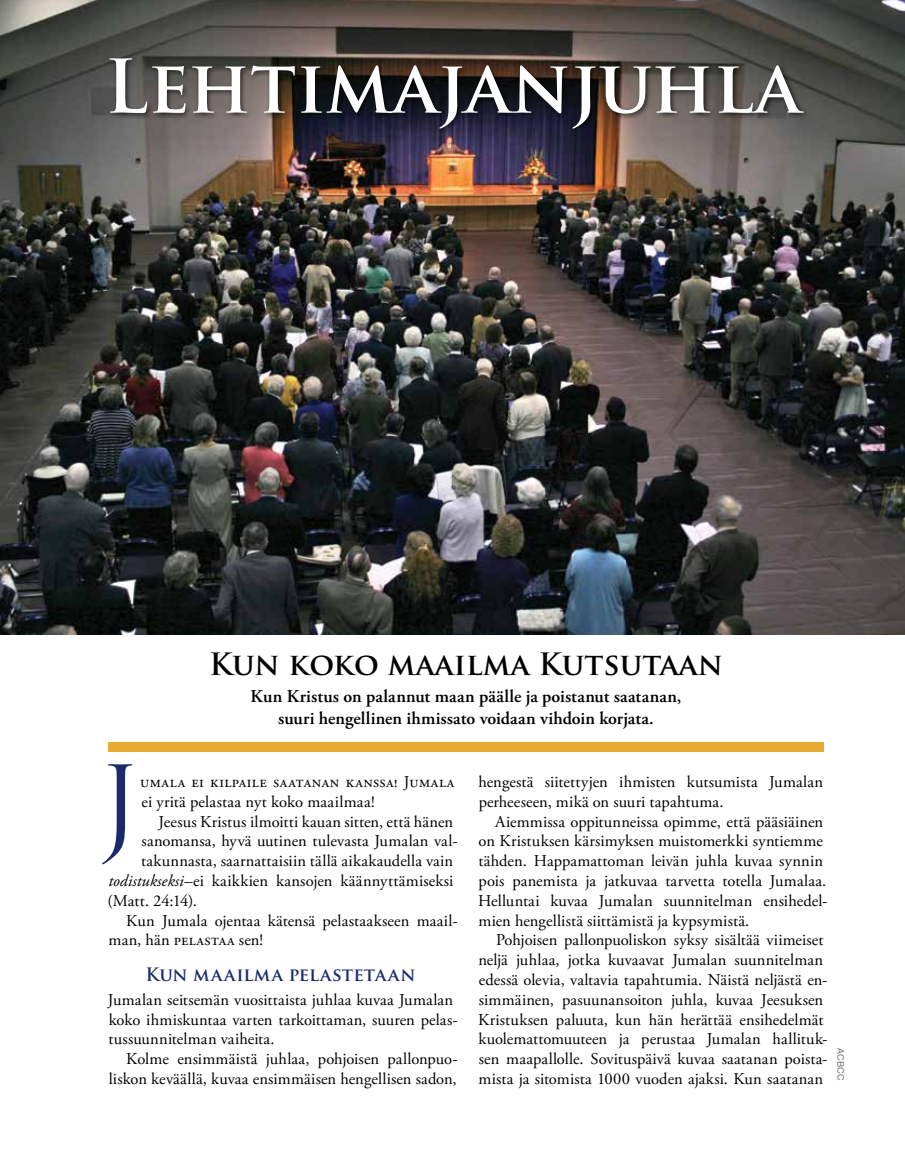
<style>
.page{position:relative;width:905px;height:1175px;background:#fff}
.page>*{position:absolute;margin:0;border:0;box-sizing:border-box;transform-origin:0 0}
.t1{font:99.6px "Trajan Pro";color:#192b6c}
.t2{font:700 72px "Trajan Pro";color:#fff}
.t3{font:700 30px "Trajan Pro";color:#000}
.t4{font:600 18px/21.6px "Adobe Garamond Pro";letter-spacing:.005em;color:#000;text-align:center}
.t5{font:700 18px "Trajan Pro";letter-spacing:.02em;color:#192b6c}
.t6{font:16.5px/19.8px "Adobe Garamond Pro";letter-spacing:.005em;color:#000}
.t7{font:16.5px/19.8px "Adobe Garamond Pro";letter-spacing:-.02em;color:#000}
.t8{font:16.5px/19.8px "Adobe Garamond Pro";letter-spacing:.03em;color:#000}
.t9{font:9px "Helvetica Neue";color:#6d6e71}
.s1{font-style:italic}
</style>
<div class="page">
<img style="left:0;top:0;width:904px;height:634px">
<div style="left:108px;top:742px;width:716px;height:10px;background:#eaab33"></div>
<div style="left:107px;top:55px;width:703px;height:80px;background:#000;opacity:.68"></div>
<h2 class="t2" style="left:104px;top:42px;width:697px">Lehtimajanjuhla</h2>
<h3 class="t3" style="left:209px;top:645px;width:515px">Kun koko maailma Kutsutaan</h3>
<p class="t4" style="left:250px;top:686px;width:432px">Kun Kristus on palannut maan päälle ja poistanut saatanan, suuri hengellinen ihmissato voidaan vihdoin korjata.</p>
<h1 class="t1" style="left:99px;top:739px;width:43px">J</h1>
<p class="t8" style="left:140px;top:772px;width:316px">umala ei kilpaile saatanan kanssa! Jumala ei yritä pelastaa nyt koko maailmaa!</p>
<p class="t6" style="left:158px;top:812px;width:296px">Jeesus Kristus ilmoitti kauan sitten, että hänen</p>
<p class="t6" style="left:142px;top:831px;width:317px">sanomansa, hyvä uutinen tulevasta Jumalan val-</p>
<p class="t6" style="left:141px;top:851px;width:314px">takunnasta, saarnattaisiin tällä aikakaudella vain</p>
<p class="t6" style="left:108px;top:871px;width:346px"><span class="s1">todistukseksi</span>–ei kaikkien kansojen käännyttämiseksi</p>
<p class="t6" style="left:107px;top:891px;width:91px">(Matt. 24:14).</p>
<p class="t6" style="left:126px;top:911px;width:333px">Kun Jumala ojentaa kätensä pelastaakseen maail-</p>
<p class="t6" style="left:109px;top:930px;width:156px">man, hän pelastaa sen!</p>
<p class="t5" style="left:145px;top:962px;width:272px">Kun maailma pelastetaan</p>
<p class="t7" style="left:108px;top:990px;width:351px">Jumalan seitsemän vuosittaista juhlaa kuvaa Jumalan koko ihmiskuntaa varten tarkoittaman, suuren pelas&shy;tussuunnitelman vaiheita.</p>
<p class="t6" style="left:109px;top:1049px;width:350px;text-align:right">Kolme ensimmäistä juhlaa, pohjoisen pallonpuo&shy;liskon keväällä, kuvaa ensimmäisen hengellisen sadon,</p>
<p class="t6" style="left:478px;top:772px;width:346px">hengestä siitettyjen ihmisten kutsumista Jumalan perheeseen, mikä on suuri tapahtuma.</p>
<p class="t6" style="left:478px;top:812px;width:351px;text-indent:17px">Aiemmissa oppitunneissa opimme, että pääsiäinen on Kristuksen kärsimyksen muistomerkki syntiemme tähden. Happamattoman leivän juhla kuvaa synnin pois panemista ja jatkuvaa tarvetta totella Jumalaa.<br>Helluntai kuvaa Jumalan suunnitelman ensihedel&shy;mien hengellistä siittämistä ja kypsymistä.</p>
<p class="t6" style="left:478px;top:930px;width:351px;text-indent:18px">Pohjoisen pallonpuoliskon syksy sisältää viimeiset neljä juhlaa, jotka kuvaavat Jumalan suunnitelman edessä olevia, valtavia tapahtumia. Näistä neljästä en&shy;simmäinen, pasuunansoiton juhla, kuvaa Jeesuksen Kristuksen paluuta, kun hän herättää ensihedelmät kuolemattomuuteen ja perustaa Jumalan hallituk&shy;sen maapallolle. Sovituspäivä kuvaa saatanan poista&shy;mista ja sitomista 1000 vuoden ajaksi. Kun saatanan</p>
<p class="t9" style="left:846px;top:1048px;width:34px;rotate:90deg">ACBCC</p>
</div>
